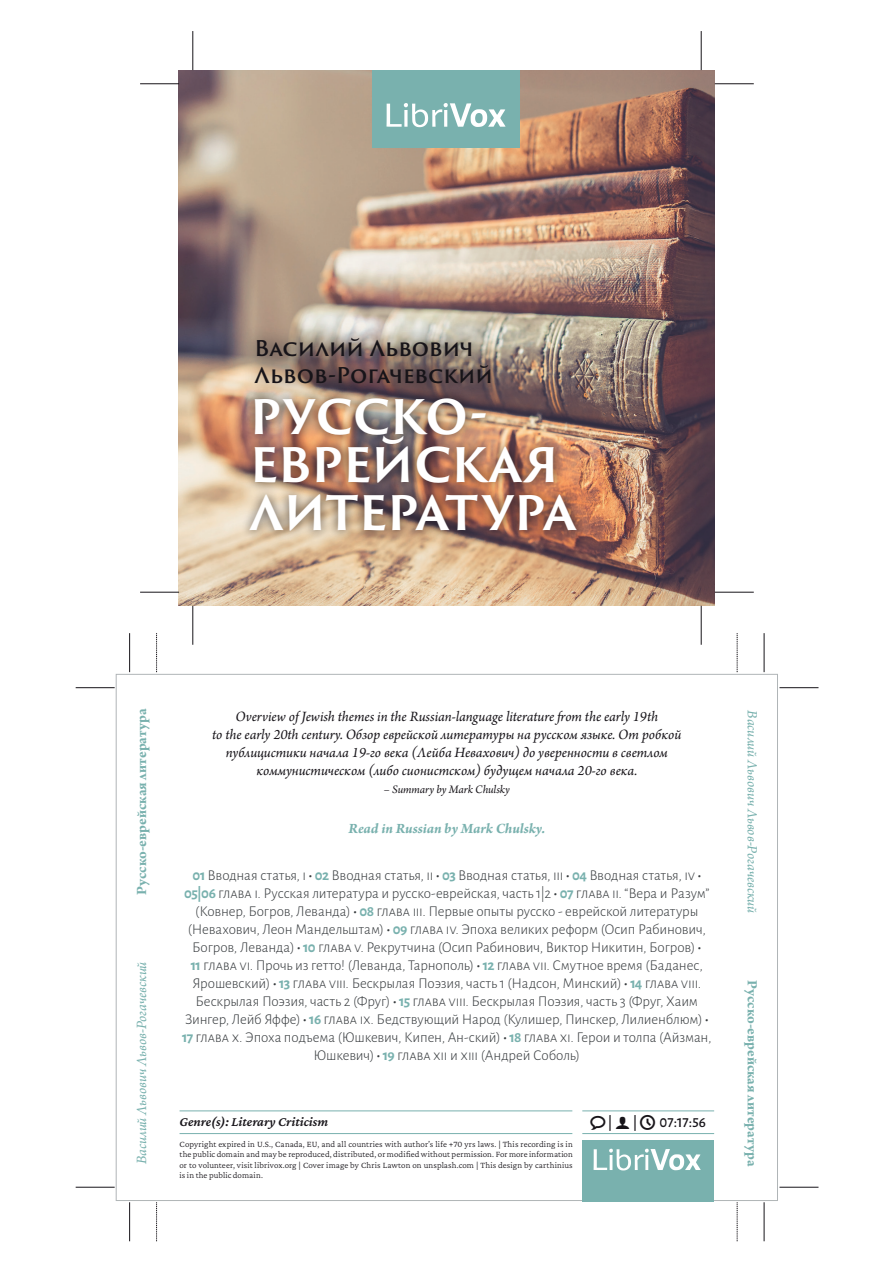
<style>
.page{position:relative;width:893px;height:1263px;background:#fff}
.page>*{position:absolute;margin:0;border:0;box-sizing:border-box;transform-origin:0 0}
.t1{font:700 46.35px/48px "Trajan Sans Pro";letter-spacing:-.005em;color:#fff}
.t2{font:600 21.15px "Trajan Sans Pro";color:#171419}
.Track_Names{font:300 15px/18px "Alegreya Sans";letter-spacing:-.01em;color:#373b3e;text-align:center}
.Body{font:italic 15px/18px "Arno Pro";letter-spacing:-.005em;color:#171419;text-align:center}
.t3{font:italic 15px "Arno Pro";letter-spacing:-.005em;color:#79b1ae}
.t4{font:700 15px "Arno Pro";color:#79b1ae}
.Body-2{font:italic 700 15px "Arno Pro";letter-spacing:-.005em;color:#79b1ae}
.Body-3{font:500 15px "Alegreya Sans";color:#171419}
.Body-4{font:italic 600 13.5px "Crimson Pro";color:#171419}
.Body-5{font:italic 12px "Arno Pro";letter-spacing:-.005em;color:#171419}
.Body_2{font:300 9px/10.5px "Crimson Pro";letter-spacing:.01em;color:#171419;text-align:justify}
.s1{font-weight:700;color:#79b1ae}
.s2{font-weight:700}
</style>
<div class="page">
<div style="left:116px;top:674px;width:662px;height:527px;background:#fff;border:1px solid #b0b5b7"></div>
<svg style="left:156px;top:633px;width:1px;height:39px"></svg>
<svg style="left:156px;top:1202px;width:1px;height:39px"></svg>
<svg style="left:737px;top:633px;width:1px;height:39px"></svg>
<svg style="left:737px;top:1202px;width:1px;height:39px"></svg>
<hr style="left:764px;top:1202px;width:1px;height:39px;background:#171419">
<hr style="left:764px;top:633px;width:1px;height:39px;background:#171419">
<hr style="left:129px;top:1202px;width:1px;height:39px;background:#171419">
<hr style="left:129px;top:633px;width:1px;height:39px;background:#171419">
<hr style="left:76px;top:1187px;width:39px;height:1px;background:#171419">
<hr style="left:779px;top:1187px;width:39px;height:1px;background:#171419">
<hr style="left:76px;top:687px;width:39px;height:1px;background:#171419">
<hr style="left:779px;top:687px;width:39px;height:1px;background:#171419">
<img style="left:179px;top:70px;width:535px;height:536px">
<div style="left:372px;top:70px;width:148px;height:77px;background:#79b1ae"></div>
<hr style="left:193px;top:606px;width:1px;height:39px;background:#171419">
<hr style="left:140px;top:592px;width:39px;height:1px;background:#171419">
<hr style="left:701px;top:606px;width:1px;height:39px;background:#171419">
<hr style="left:701px;top:31px;width:1px;height:39px;background:#171419">
<hr style="left:193px;top:31px;width:1px;height:39px;background:#171419">
<hr style="left:715px;top:592px;width:39px;height:1px;background:#171419">
<hr style="left:715px;top:83px;width:39px;height:1px;background:#171419">
<hr style="left:140px;top:83px;width:39px;height:1px;background:#171419">
<svg style="left:386px;top:103px;width:119px;height:24px"></svg>
<div style="left:240px;top:388px;width:347px;height:153px;background:#171419;opacity:.75"></div>
<div style="left:240px;top:322px;width:267px;height:77px;background:#171419;opacity:.75"></div>
<hr style="left:180px;top:1110px;width:392px;height:1px;background:#79b1ae">
<hr style="left:180px;top:1133px;width:392px;height:1px;background:#79b1ae">
<hr style="left:582px;top:1110px;width:132px;height:1px;background:#79b1ae">
<hr style="left:582px;top:1133px;width:132px;height:1px;background:#79b1ae">
<div style="left:582px;top:1140px;width:132px;height:61px;background:#79b1ae"></div>
<svg style="left:593px;top:1149px;width:108px;height:21px"></svg>
<p class="t2" style="left:255px;top:333px;width:221px">Василий Львович</p>
<p class="t2" style="left:255px;top:359px;width:240px">Львов-Рогачевский</p>
<p class="t1" style="left:249px;top:392px;width:240px">РУССКО-</p>
<p class="t1" style="left:249px;top:440px;width:329px">ЕВРЕЙСКАЯ<br>ЛИТЕРАТУРА</p>
<p class="t4" style="left:133px;top:895px;width:188px;rotate:-90deg">Русско-еврейская литература</p>
<p class="t3" style="left:761px;top:710px;width:204px;rotate:90deg">Василий Львович Львов-Рогачевский</p>
<p class="Body" style="left:236px;top:709px;width:424px">Overview of Jewish themes in the Russian-language literature from the early 19th</p>
<p class="Body" style="left:212px;top:727px;width:471px">to the early 20th century. Обзор еврейской литературы на русском языке. От робкой публицистики начала 19-го века (Лейба Невахович) до уверенности в светлом коммунистическом (либо сионистском) будущем начала 20-го века.</p>
<p class="Body-5" style="left:384px;top:783px;width:127px">– Summary by Mark Chulsky</p>
<p class="Body-2" style="left:348px;top:819px;width:198px">Read in Russian by Mark Chulsky.</p>
<p class="Track_Names" style="left:192px;top:865px;width:510px"><span class="s1">01</span> Вводная статья, i <span class="s2">·</span> <span class="s1">02</span> Вводная статья, ii <span class="s2">·</span> <span class="s1">03</span> Вводная статья, iii <span class="s2">·</span> <span class="s1">04</span> Вводная статья, iv <span class="s2">·</span></p>
<p class="Track_Names" style="left:182px;top:883px;width:531px"><span class="s1">05|06</span> Глава I . Русская литература и русско-еврейская, часть 1|2 <span class="s2">·</span> <span class="s1">07</span> Глава II . “Вера и Разум” (Ковнер, Богров, Леванда) <span class="s2">·</span> <span class="s1">08</span> Глава III. Первые опыты русско - еврейской литературы (Невахович, Леон Мандельштам) <span class="s2">·</span> <span class="s1">09</span> Глава Iv. Эпоха великих реформ (Осип Рабинович, Богров, Леванда) <span class="s2">·</span> <span class="s1">10</span> Глава v. Рекрутчина (Осип Рабинович, Виктор Никитин, Богров) <span class="s2">·<br></span><span class="s1">11</span> Глава vI . Прочь из гетто! (Леванда, Тарнополь) <span class="s2">·</span> <span class="s1">12</span> Глава vii. Смутное время (Баданес, Ярошевский) <span class="s2">·</span> <span class="s1">13</span> Глава viii. Бескрылая Поэзия, часть 1 (Надсон, Минский) <span class="s2">·</span> <span class="s1">14</span> Глава viii.<br>Бескрылая Поэзия, часть 2 (Фруг) <span class="s2">·</span> <span class="s1">15</span> Глава viii. Бескрылая Поэзия, часть 3 (Фруг, Xаим Зингер, Лейб Яффе) <span class="s2">·</span> <span class="s1">16</span> Глава ix. Бедствующий Народ (Кулишер, Пинскер, Лилиенблюм) <span class="s2">· </span><span class="s1">17</span> Глава x. Эпоха подъема (Юшкевич, Кипен, Ан-ский) <span class="s2">·</span> <span class="s1">18</span> Глава xi. Герои и толпа (Айзман, Юшкевич) <span class="s2">·</span> <span class="s1">19</span> Глава xiI и xiII (Андрей Соболь)</p>
<p class="t3" style="left:133px;top:1164px;width:204px;rotate:-90deg">Василий Львович Львов-Рогачевский</p>
<p class="t4" style="left:761px;top:980px;width:188px;rotate:90deg">Русско-еврейская литература</p>
<p class="Body-4" style="left:180px;top:1113px;width:150px">Genre(s): Literary Criticism</p>
<p class="Body-3" style="left:608px;top:1111px;width:6px">|</p>
<p class="Body-3" style="left:633px;top:1111px;width:6px">|</p>
<p class="Body-3" style="left:659px;top:1111px;width:48px">07:17:56</p>
<p class="Body_2" style="left:180px;top:1138px;width:395px">Copyright expired in U.S., Canada, EU, and all countries with author’s life +70 yrs laws. | This recording is in the public domain and may be reproduced, distributed, or modified without permission. For more information or to volunteer, visit librivox.org | Cover image by Chris Lawton on unsplash.com | This design by carthinius is in the public domain.</p>
</div>
